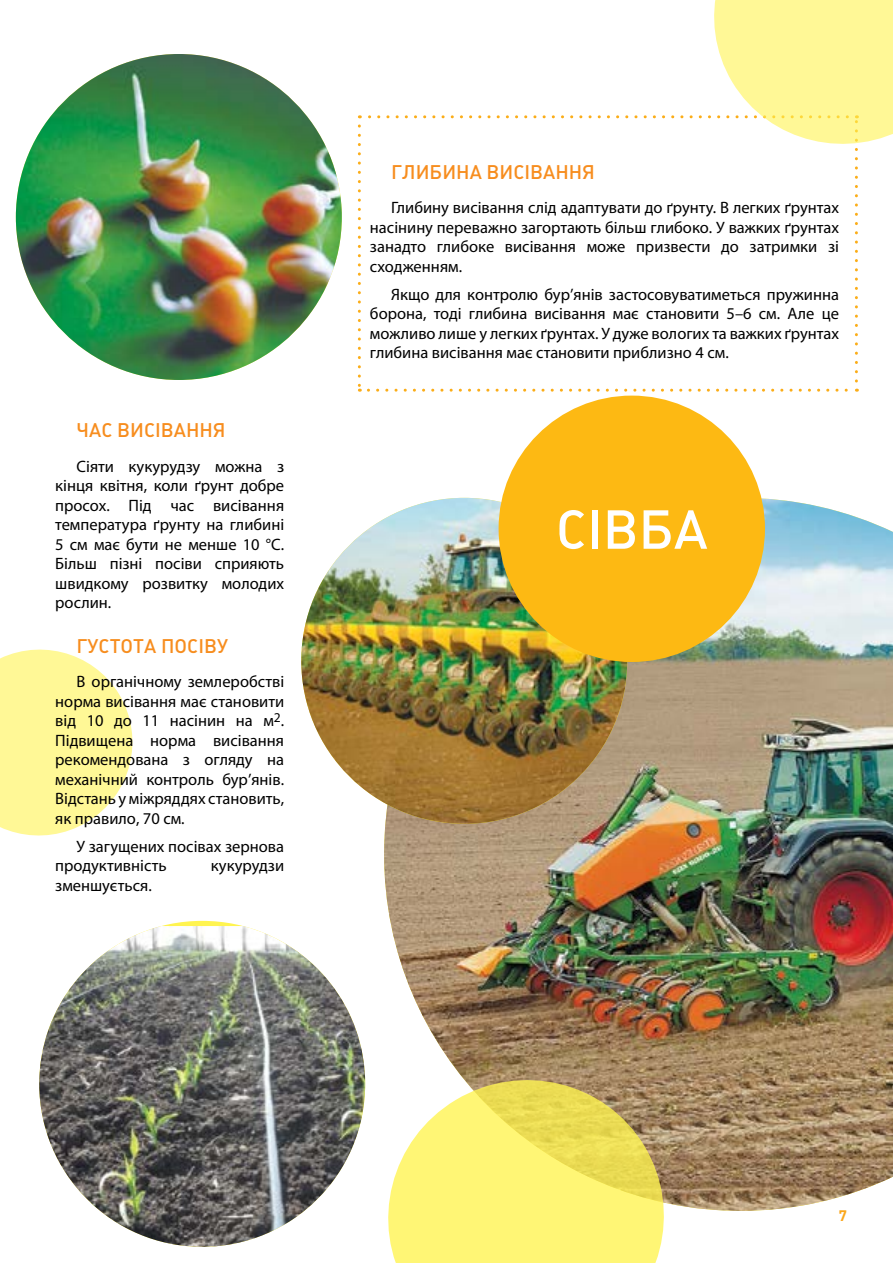
<style>
.page{position:relative;width:893px;height:1263px;background:#fff}
.page>*{position:absolute;margin:0;border:0;box-sizing:border-box;transform-origin:0 0}
.t1{font:54px "Plumb Medium C";color:#fff}
.t2{font:19.5px "Plumb Medium C";color:#f78d1e}
.t3{font:16.5px/19.5px "Myriad Pro";color:#000;text-align:justify}
.t4{font:15px "Plumb Bold C";color:#faa61a}
</style>
<div class="page">
<svg style="left:0;top:649px;width:133px;height:187px"></svg>
<img style="left:384px;top:498px;width:509px;height:713px">
<img style="left:39px;top:926px;width:326px;height:321px">
<img style="left:301px;top:498px;width:326px;height:326px;border-radius:163px">
<img style="left:16px;top:54px;width:326px;height:326px;border-radius:163px">
<svg style="left:358px;top:0;width:535px;height:392px"></svg>
<svg style="left:384px;top:1061px;width:299px;height:202px;fill:#fff675"></svg>
<div style="left:499px;top:396px;width:266px;height:266px;background:#fdb913;border-radius:50%"></div>
<p class="t2" style="left:77px;top:419px;width:151px">ЧАС ВИСІВАННЯ</p>
<p class="t3" style="left:55px;top:456px;width:230px;text-indent:21px">Сіяти кукурудзу можна з кінця квітня, коли ґрунт добре просох. Під час висівання температура ґрунту на глибині 5 см має бути не менше 10 °C.<br>Більш пізні посіви сприяють швидкому розвитку молодих рослин.</p>
<p class="t2" style="left:77px;top:634px;width:153px">ГУСТОТА ПОСІВУ</p>
<p class="t3" style="left:55px;top:672px;width:230px;text-indent:21px">В органічному землеробстві норма висівання має становити від 10 до 11 насінин на м<sup>2</sup>.<br>Підвищена норма висівання рекомендована з огляду на механічний контроль бур’янів.<br>Відстань у міжряддях становить, як правило, 70 см.</p>
<p class="t3" style="left:55px;top:836px;width:230px;text-indent:21px">У загущених посівах зернова продуктивність</p>
<p class="t3" style="left:211px;top:856px;width:75px">кукурудзи</p>
<p class="t3" style="left:55px;top:875px;width:98px">зменшується.</p>
<p class="t2" style="left:391px;top:160px;width:205px">ГЛИБИНА ВИСІВАННЯ</p>
<p class="t3" style="left:370px;top:198px;width:470px;text-indent:21px">Глибину висівання слід адаптувати до ґрунту. В легких ґрунтах насінину переважно загортають більш глибоко. У важких ґрунтах занадто глибоке висівання може призвести до затримки зі сходженням.</p>
<p class="t3" style="left:370px;top:284px;width:470px;text-indent:21px">Якщо для контролю бур’янів застосовуватиметься пружинна борона, тоді глибина висівання має становити 5–6 см. Але це можливо лише у легких ґрунтах. У дуже вологих та важких ґрунтах глибина висівання має становити приблизно 4 см.</p>
<h1 class="t1" style="left:556px;top:499px;width:153px">СІВБА</h1>
<p class="t4" style="left:839px;top:1207px;width:10px">7</p>
</div>
